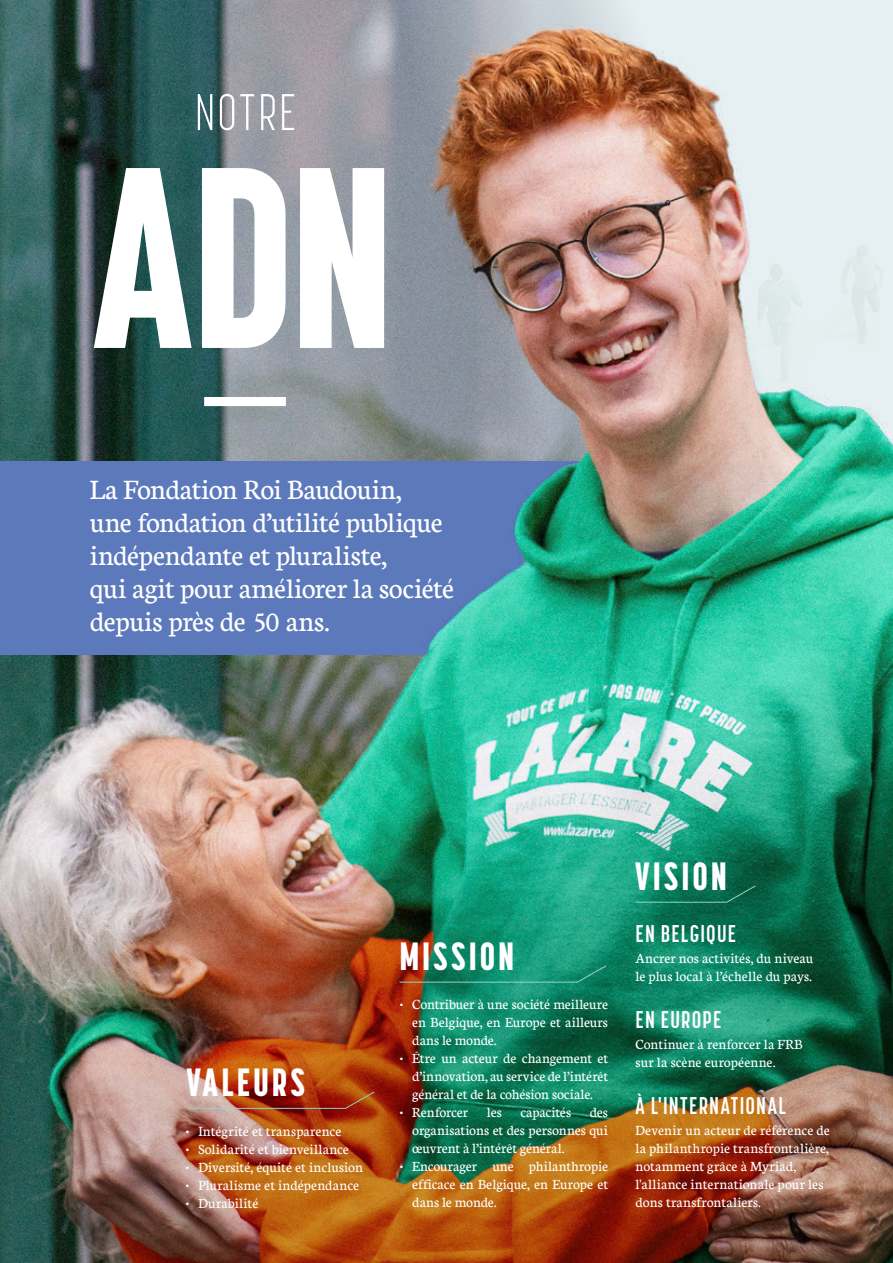
<style>
.page{position:relative;width:893px;height:1263px;background:#fff}
.page>*{position:absolute;margin:0;border:0;box-sizing:border-box;transform-origin:0 0}
.t1{font:800 254.7px "Korolev Compressed";color:#fff}
.t2{font:300 51px "Korolev Compressed";letter-spacing:.04em;color:#fff}
.t3{font:800 39px "Korolev Compressed";letter-spacing:.085em;color:#fff}
.t4{font:30px/33px "Neuton";letter-spacing:-.015em;color:#fff}
.t5{font:700 24px "Korolev Compressed";letter-spacing:.05em;color:#fff}
.t6{font:15px/18px "Neuton";color:#fff;text-align:justify}
</style>
<div class="page">
<img style="left:0;top:0;width:893px;height:1263px">
<svg style="left:635px;top:885px;width:121px;height:18px;background:#10785a"></svg>
<svg style="left:399px;top:965px;width:208px;height:18px;background:#278163"></svg>
<svg style="left:186px;top:1091px;width:189px;height:18px;background:#a54b33"></svg>
<h2 class="t2" style="left:195px;top:84px;width:102px">NOTRE</h2>
<h1 class="t1" style="left:94px;top:110px;width:303px">ADN</h1>
<h3 class="t4" style="left:90px;top:472px;width:366px">La Fondation Roi Baudouin,<br>une fondation d’utilité publique indépendante et pluraliste,<br>qui agit pour améliorer la société depuis près de 50 ans.</h3>
<h3 class="t3" style="left:187px;top:1059px;width:119px">VALEURS</h3>
<p class="t6" style="left:186px;top:1121px;width:157px">• Intégrité et transparence</p>
<p class="t6" style="left:186px;top:1139px;width:165px">• Solidarité et bienveillance</p>
<p class="t6" style="left:186px;top:1157px;width:179px">• Diversité, équité et inclusion</p>
<p class="t6" style="left:186px;top:1175px;width:175px">• Pluralisme et indépendance</p>
<p class="t6" style="left:186px;top:1193px;width:74px">• Durabilité</p>
<h3 class="t3" style="left:399px;top:933px;width:116px">MISSION</h3>
<p class="t6" style="left:412px;top:995px;width:197px;text-indent:-13px">• Contribuer à une société meilleure en Belgique, en Europe et ailleurs dans le monde.</p>
<p class="t6" style="left:412px;top:1049px;width:197px;text-indent:-13px">• Être un acteur de changement et d’innovation, au service de l’intérêt général et de la cohésion sociale.</p>
<p class="t6" style="left:412px;top:1103px;width:197px;text-indent:-13px">• Renforcer les capacités des organisations et des personnes qui œuvrent à l’intérêt général.</p>
<p class="t6" style="left:412px;top:1157px;width:197px;text-indent:-13px">• Encourager une philanthropie efficace en Belgique, en Europe et dans le monde.</p>
<h3 class="t3" style="left:635px;top:853px;width:93px">VISION</h3>
<h3 class="t5" style="left:635px;top:920px;width:102px">EN BELGIQUE</h3>
<p class="t6" style="left:635px;top:949px;width:179px">Ancrer nos activités, du niveau le plus local à l’échelle du pays.</p>
<h3 class="t5" style="left:635px;top:1006px;width:87px">EN EUROPE</h3>
<p class="t6" style="left:635px;top:1035px;width:169px">Continuer à renforcer la FRB sur la scène européenne.</p>
<h3 class="t5" style="left:635px;top:1092px;width:152px">À L'INTERNATIONAL</h3>
<p class="t6" style="left:635px;top:1120px;width:196px;text-align:left">Devenir un acteur de référence de la philanthropie transfrontalière, notamment grâce à Myriad, l'alliance internationale pour les dons transfrontaliers.</p>
</div>
